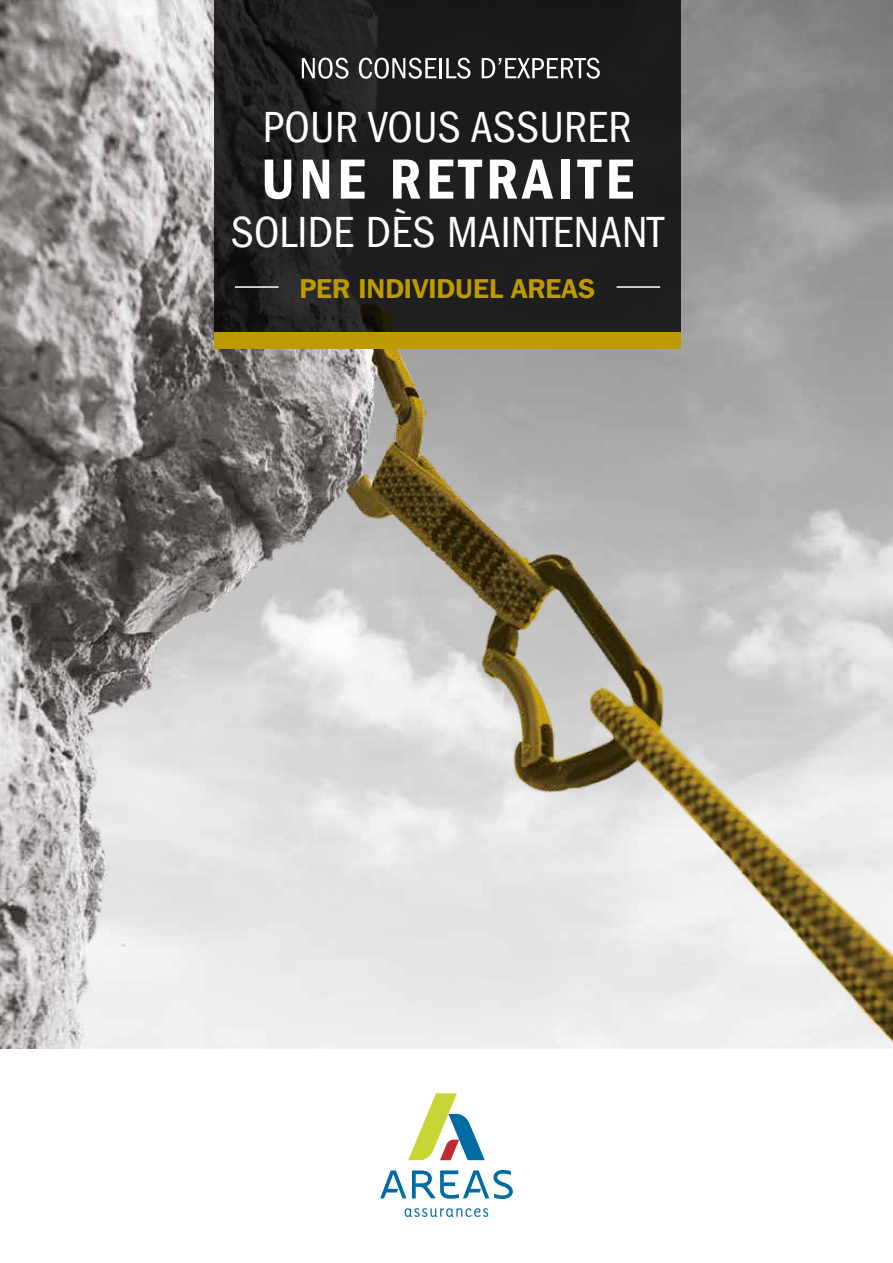
<style>
.page{position:relative;width:893px;height:1263px;background:#fff}
.page>*{position:absolute;margin:0;border:0;box-sizing:border-box;transform-origin:0 0}
.t1{font:600 condensed 58.5px "Franklin Gothic";letter-spacing:.08em;color:#fff}
.t2{font:condensed 45.15px "Franklin Gothic";letter-spacing:.005em;color:#fff}
.t3{font:600 27.15px "Franklin Gothic IT Cby BT";color:#bd9a00}
</style>
<div class="page">
<img style="left:0;top:0;width:893px;height:1048px">
<svg style="left:214px;top:0;width:467px;height:332px;background:#1e1d1d"></svg>
<div style="left:214px;top:332px;width:467px;height:16px;background:#bd9a00"></div>
<svg style="left:302px;top:58px;width:46px;height:21px"></svg>
<svg style="left:359px;top:58px;width:78px;height:21px"></svg>
<hr style="left:439px;top:58px;width:3px;height:20px;background:#fff">
<svg style="left:446px;top:58px;width:24px;height:21px"></svg>
<svg style="left:482px;top:58px;width:118px;height:21px"></svg>
<hr style="left:235px;top:286px;width:44px;height:2px;background:#fff">
<hr style="left:617px;top:286px;width:43px;height:2px;background:#fff">
<svg style="left:380px;top:1170px;width:133px;height:29px"></svg>
<svg style="left:408px;top:1093px;width:77px;height:67px"></svg>
<svg style="left:405px;top:1208px;width:83px;height:9px"></svg>
<p class="t2" style="left:263px;top:101px;width:370px">POUR VOUS ASSURER</p>
<p class="t1" style="left:261px;top:146px;width:374px">UNE RETRAITE</p>
<p class="t2" style="left:231px;top:206px;width:435px">SOLIDE DÈS MAINTENANT</p>
<p class="t3" style="left:299px;top:271px;width:297px">PER INDIVIDUEL AREAS</p>
</div>
